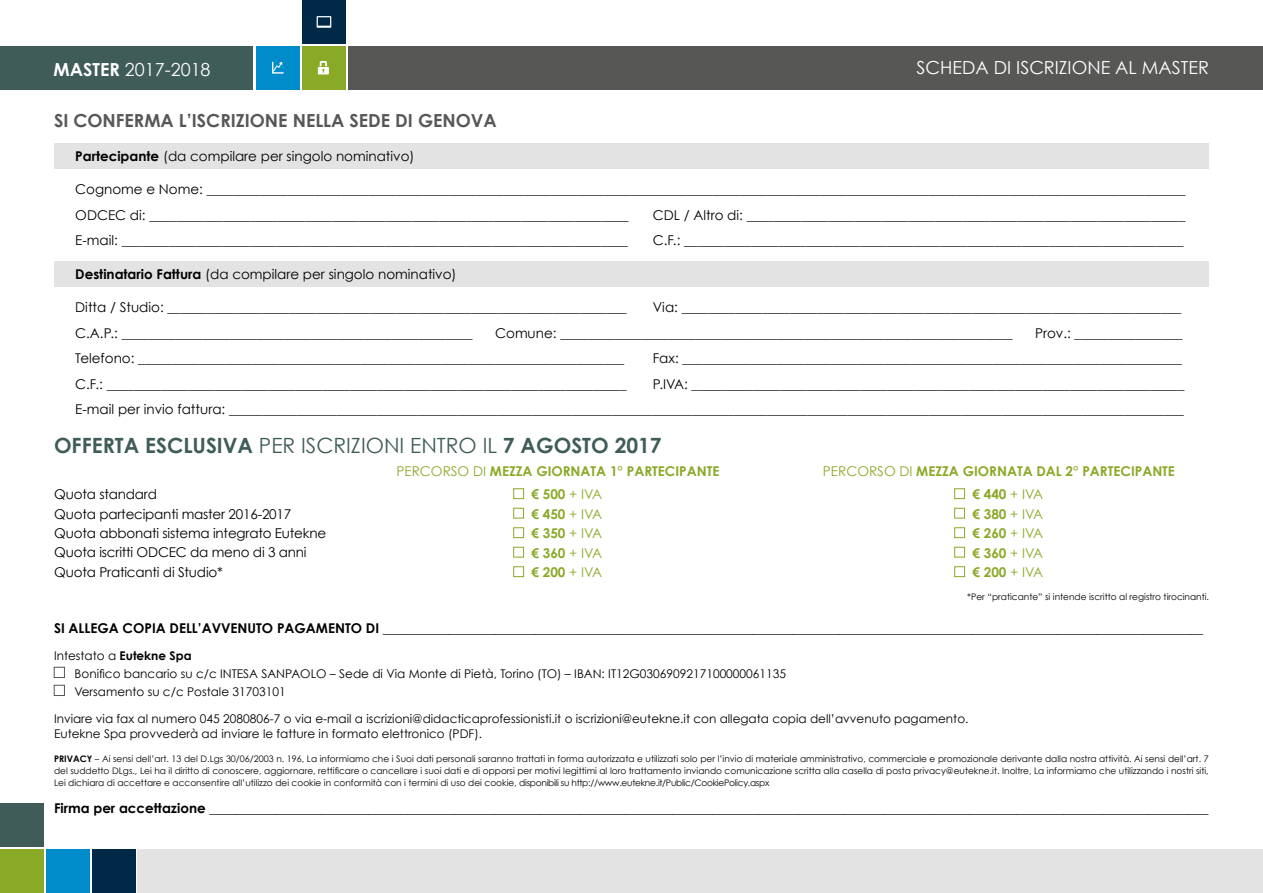
<style>
.page{position:relative;width:1263px;height:893px;background:#fff}
.page>*{position:absolute;margin:0;border:0;box-sizing:border-box;transform-origin:0 0}
.t1{font:700 21px "Century Gothic";color:#3f5c59}
.t2{font:18px "Century Gothic";color:#fff}
.t3{font:700 18px "Century Gothic";color:#575756}
.t4{font:13.5px/19.5px "Century Gothic";letter-spacing:-.005em;color:#000}
.t5{font:700 13.5px/19.5px "Century Gothic";color:#8aa927}
.t6{font:12px/18px "Century Gothic";color:#000}
.t7{font:9px/12px "Century Gothic";letter-spacing:-.005em;color:#000;text-align:justify}
.s1{font-weight:700}
.s2{font-weight:400}
</style>
<div class="page">
<div style="left:348px;top:46px;width:915px;height:44px;background:#575756"></div>
<div style="left:0;top:46px;width:253px;height:44px;background:#3f5c59"></div>
<div style="left:302px;top:46px;width:44px;height:44px;background:#8aa927"></div>
<div style="left:302px;top:0;width:44px;height:44px;background:#002847"></div>
<div style="left:256px;top:46px;width:44px;height:44px;background:#008bcb"></div>
<svg style="left:318px;top:61px;width:11px;height:13px"></svg>
<svg style="left:317px;top:16px;width:14px;height:12px"></svg>
<svg style="left:272px;top:62px;width:12px;height:12px"></svg>
<div style="left:0;top:803px;width:44px;height:44px;background:#3f5c59"></div>
<div style="left:0;top:849px;width:44px;height:44px;background:#8aa927"></div>
<div style="left:92px;top:849px;width:44px;height:44px;background:#002847"></div>
<div style="left:138px;top:849px;width:1125px;height:44px;background:#e3e3e3"></div>
<div style="left:46px;top:849px;width:44px;height:44px;background:#008bcb"></div>
<div style="left:54px;top:667px;width:11px;height:11px;border:1px solid #575756"></div>
<div style="left:54px;top:685px;width:11px;height:11px;border:1px solid #575756"></div>
<div style="left:513px;top:488px;width:11px;height:11px;border:1px solid #8aa927"></div>
<div style="left:513px;top:508px;width:11px;height:10px;border:1px solid #8aa927"></div>
<div style="left:513px;top:527px;width:11px;height:11px;border:1px solid #8aa927"></div>
<div style="left:513px;top:547px;width:11px;height:10px;border:1px solid #8aa927"></div>
<div style="left:513px;top:566px;width:11px;height:11px;border:1px solid #8aa927"></div>
<div style="left:954px;top:488px;width:11px;height:11px;border:1px solid #8aa927"></div>
<div style="left:954px;top:508px;width:11px;height:10px;border:1px solid #8aa927"></div>
<div style="left:954px;top:527px;width:11px;height:11px;border:1px solid #8aa927"></div>
<div style="left:954px;top:547px;width:11px;height:10px;border:1px solid #8aa927"></div>
<div style="left:954px;top:566px;width:11px;height:11px;border:1px solid #8aa927"></div>
<div style="left:54px;top:143px;width:1155px;height:26px;background:#e3e3e3"></div>
<div style="left:54px;top:261px;width:1155px;height:26px;background:#e3e3e3"></div>
<h2 class="t2" style="left:54px;top:59px;width:158px"><span class="s1">MASTER</span> 2017-2018</h2>
<h2 class="t2" style="left:917px;top:57px;width:294px">SCHEDA DI ISCRIZIONE AL MASTER</h2>
<h2 class="t3" style="left:54px;top:109px;width:444px">SI CONFERMA L’ISCRIZIONE NELLA SEDE DI GENOVA</h2>
<p class="t4" style="left:75px;top:146px;width:341px"><span class="s1">Partecipante</span> (da compilare per singolo nominativo)</p>
<p class="t4" style="left:75px;top:176px;width:1112px;line-height:25.5px">Cognome e Nome: _________________________________________________________________________________________________________________________________________________<br>ODCEC di: _______________________________________________________________________</p>
<p class="t4" style="left:653px;top:205px;width:534px">CDL / Altro di: _________________________________________________________________</p>
<p class="t4" style="left:75px;top:230px;width:554px">E-mail: ___________________________________________________________________________</p>
<p class="t4" style="left:653px;top:230px;width:532px">C.F.: __________________________________________________________________________</p>
<p class="t4" style="left:75px;top:264px;width:383px"><span class="s1">Destinatario Fattura</span> (da compilare per singolo nominativo)</p>
<p class="t4" style="left:75px;top:297px;width:553px">Ditta / Studio: ____________________________________________________________________</p>
<p class="t4" style="left:653px;top:297px;width:530px">Via: __________________________________________________________________________</p>
<p class="t4" style="left:75px;top:323px;width:399px">C.A.P.: ____________________________________________________</p>
<p class="t4" style="left:495px;top:323px;width:519px">Comune: ___________________________________________________________________</p>
<p class="t4" style="left:1035px;top:323px;width:149px">Prov.: ________________</p>
<p class="t4" style="left:75px;top:348px;width:550px">Telefono: ________________________________________________________________________</p>
<p class="t4" style="left:653px;top:348px;width:531px">Fax: __________________________________________________________________________</p>
<p class="t4" style="left:75px;top:374px;width:553px">C.F.: _____________________________________________________________________________</p>
<p class="t4" style="left:75px;top:371px;width:1111px;line-height:25.5px;text-align:right">P.IVA: _________________________________________________________________________<br>E-mail per invio fattura: ______________________________________________________________________________________________________________________________________________</p>
<h1 class="t1" style="left:54px;top:432px;width:609px">OFFERTA ESCLUSIVA <span class="s2">PER ISCRIZIONI ENTRO IL</span> 7 AGOSTO 2017</h1>
<p class="t4" style="left:54px;top:484px;width:273px">Quota standard<br>Quota partecipanti master 2016-2017<br>Quota abbonati sistema integrato Eutekne<br>Quota iscritti ODCEC da meno di 3 anni<br>Quota Praticanti di Studio*</p>
<p class="t5" style="left:531px;top:459px;width:189px;line-height:23.4px;text-indent:-135px"><span class="s2">PERCORSO DI</span> MEZZA GIORNATA 1° PARTECIPANTE € 500 <span class="s2">+ IVA</span></p>
<p class="t5" style="left:531px;top:503px;width:72px;text-align:justify">€ 450 <span class="s2">+ IVA </span>€ 350 <span class="s2">+ IVA </span>€ 360 <span class="s2">+ IVA </span>€ 200 <span class="s2">+ IVA</span></p>
<p class="t5" style="left:972px;top:459px;width:204px;line-height:23.4px;text-indent:-150px"><span class="s2">PERCORSO DI</span> MEZZA GIORNATA DAL 2° PARTECIPANTE € 440 <span class="s2">+ IVA</span></p>
<p class="t5" style="left:972px;top:503px;width:72px;text-align:justify">€ 380 <span class="s2">+ IVA </span>€ 260 <span class="s2">+ IVA </span>€ 360 <span class="s2">+ IVA </span>€ 200 <span class="s2">+ IVA</span></p>
<p class="t7" style="left:967px;top:590px;width:243px">*Per “praticante” si intende iscritto al registro tirocinanti.</p>
<p class="t4" style="left:54px;top:618px;width:1151px"><span class="s1">SI ALLEGA COPIA DELL’AVVENUTO PAGAMENTO DI</span> ____________________________________________________________________________________________________________________________</p>
<p class="t6" style="left:75px;top:646px;width:713px;text-indent:-21px">Intestato a <span class="s1">Eutekne Spa<br></span>Bonifico bancario su c/c INTESA SANPAOLO – Sede di Via Monte di Pietà, Torino (TO) – IBAN: IT12G0306909217100000061135<br>Versamento su c/c Postale 31703101</p>
<p class="t6" style="left:54px;top:711px;width:916px;line-height:15px">Inviare via fax al numero 045 2080806-7 o via e-mail a iscrizioni@didacticaprofessionisti.it o iscrizioni@eutekne.it con allegata copia dell’avvenuto pagamento.<br>Eutekne Spa provvederà ad inviare le fatture in formato elettronico (PDF).</p>
<p class="t7" style="left:54px;top:752px;width:1156px"><span class="s1">PRIVACY</span> – Ai sensi dell’art. 13 del D.Lgs 30/06/2003 n. 196, La informiamo che i Suoi dati personali saranno trattati in forma autorizzata e utilizzati solo per l’invio di materiale amministrativo, commerciale e promozionale derivante dalla nostra attività. Ai sensi dell’art. 7 del suddetto DLgs., Lei ha il diritto di conoscere, aggiornare, rettificare o cancellare i suoi dati e di opporsi per motivi legittimi al loro trattamento inviando comunicazione scritta alla casella di posta privacy@eutekne.it. Inoltre, La informiamo che utilizzando i nostri siti, Lei dichiara di accettare e acconsentire all’utilizzo dei cookie in conformità con i termini di uso dei cookie, disponibili su http://www.eutekne.it/Public/CookiePolicy.aspx</p>
<p class="t4" style="left:54px;top:798px;width:1156px"><span class="s1">Firma per accettazione</span> _______________________________________________________________________________________________________________________________________________________</p>
</div>
